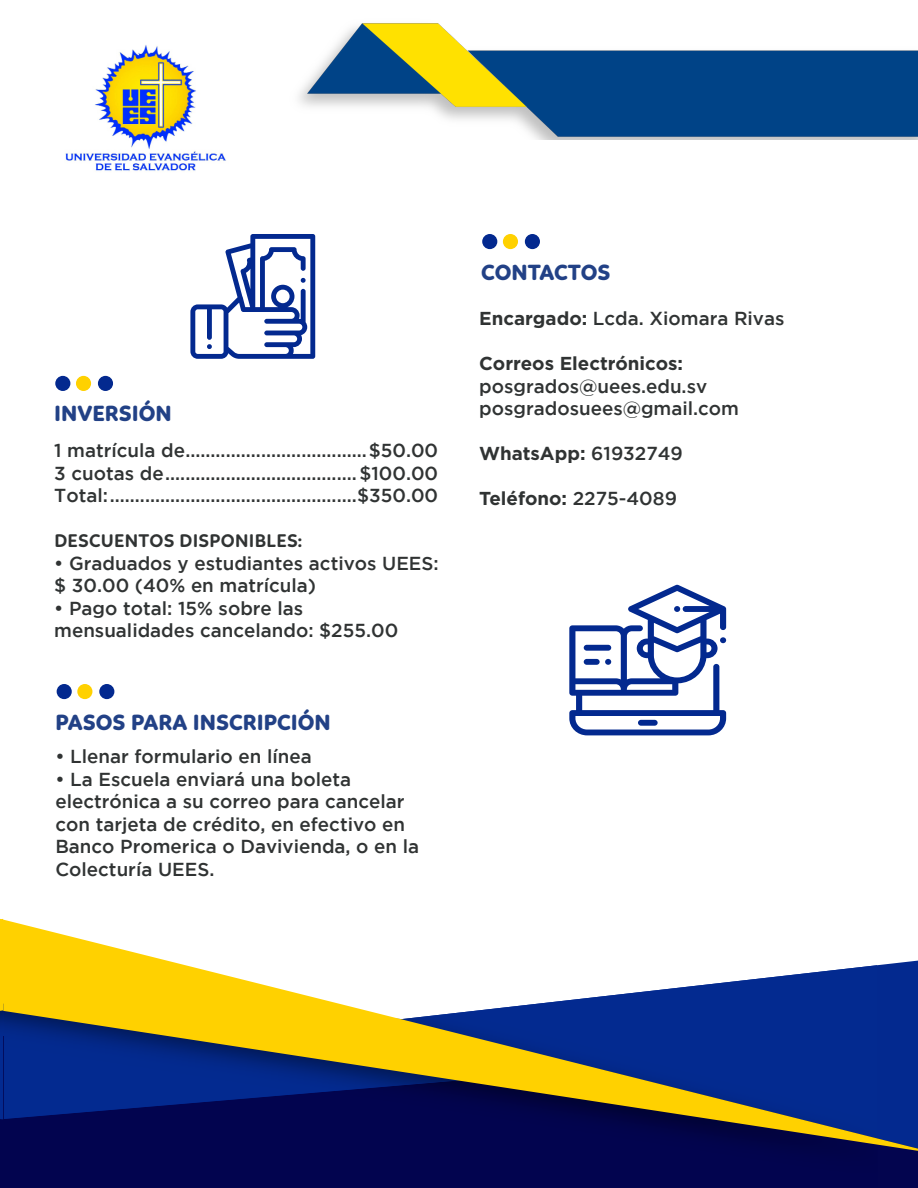
<style>
.page{position:relative;width:918px;height:1188px;background:#fff}
.page>*{position:absolute;margin:0;border:0;box-sizing:border-box;transform-origin:0 0}
.t1{font:800 22.5px "Linotte";color:#224186}
.t2{font:500 18.75px/22.5px "Gotham";color:#303333}
.t3{font:700 18.75px "Gotham";color:#303333}
.t4{font:700 18.75px "Linotte";letter-spacing:.015em;color:#303333}
.s1{font-weight:700}
.s2{font-weight:500}
</style>
<div class="page">
<img style="left:299px;top:23px;width:619px;height:116px">
<img style="left:65px;top:45px;width:161px;height:126px">
<div style="left:826px;top:1151px;width:51px;height:36px;background:#02044e"></div>
<div style="left:316px;top:1151px;width:306px;height:36px;background:#02044f"></div>
<div style="left:622px;top:1151px;width:204px;height:36px;background:#02044f"></div>
<div style="left:3px;top:1151px;width:313px;height:36px;background:#02044f"></div>
<svg style="left:3px;top:919px;width:915px;height:232px"></svg>
<hr style="left:0;top:1037px;width:3px;height:151px;background:#03054f">
<img style="left:0;top:1011px;width:3px;height:109px">
<svg style="left:0;top:919px;width:3px;height:92px"></svg>
<div style="left:55px;top:376px;width:15px;height:15px;background:#03298f;border-radius:50%"></div>
<div style="left:98px;top:376px;width:15px;height:15px;background:#03298f;border-radius:50%"></div>
<div style="left:76px;top:376px;width:15px;height:15px;background:#ffd100;border-radius:50%"></div>
<svg style="left:190px;top:234px;width:125px;height:125px"></svg>
<div style="left:57px;top:684px;width:15px;height:15px;background:#03298f;border-radius:50%"></div>
<div style="left:99px;top:684px;width:15px;height:15px;background:#03298f;border-radius:50%"></div>
<div style="left:77px;top:684px;width:15px;height:15px;background:#ffd100;border-radius:50%"></div>
<div style="left:482px;top:234px;width:15px;height:15px;background:#03298f;border-radius:50%"></div>
<div style="left:525px;top:234px;width:15px;height:15px;background:#03298f;border-radius:50%"></div>
<div style="left:503px;top:234px;width:15px;height:15px;background:#ffd100;border-radius:50%"></div>
<svg style="left:569px;top:585px;width:157px;height:150px"></svg>
<div style="left:584px;top:659px;width:16px;height:6px;background:#03298f;border-radius:3px"></div>
<div style="left:584px;top:645px;width:27px;height:6px;background:#03298f;border-radius:3px"></div>
<p class="t1" style="left:54px;top:400px;width:119px">INVERSIÓN</p>
<p class="t2" style="left:54px;top:439px;width:386px">1 matrícula de....................................$50.00</p>
<p class="t2" style="left:54px;top:462px;width:386px">3 cuotas de......................................$100.00</p>
<p class="t2" style="left:54px;top:484px;width:386px">Total:.................................................$350.00</p>
<p class="t4" style="left:54px;top:530px;width:249px">DESCUENTOS DISPONIBLES:</p>
<p class="t2" style="left:54px;top:552px;width:386px">• Graduados y estudiantes activos UEES: $ 30.00 (40% en matrícula)</p>
<p class="t2" style="left:54px;top:597px;width:346px">• Pago total: 15% sobre las mensualidades cancelando: $255.00</p>
<p class="t1" style="left:55px;top:708px;width:277px">PASOS PARA INSCRIPCIÓN</p>
<p class="t2" style="left:55px;top:745px;width:258px">• Llenar formulario en línea</p>
<p class="t2" style="left:55px;top:768px;width:365px">• La Escuela enviará una boleta electrónica a su correo para cancelar con tarjeta de crédito, en efectivo en<br>Banco Promerica o Davivienda, o en la<br>Colecturía UEES.</p>
<p class="t1" style="left:481px;top:258px;width:131px">CONTACTOS</p>
<p class="t2" style="left:479px;top:307px;width:307px"><span class="s1">Encargado:</span> Lcda. Xiomara Rivas</p>
<p class="t3" style="left:479px;top:351px;width:205px">Correos Electrónicos:</p>
<p class="t2" style="left:479px;top:375px;width:261px">posgrados@uees.edu.sv posgradosuees@gmail.com</p>
<p class="t3" style="left:479px;top:441px;width:205px">WhatsApp: <span class="s2">61932749</span></p>
<p class="t3" style="left:479px;top:486px;width:199px">Teléfono: <span class="s2">2275-4089</span></p>
</div>
